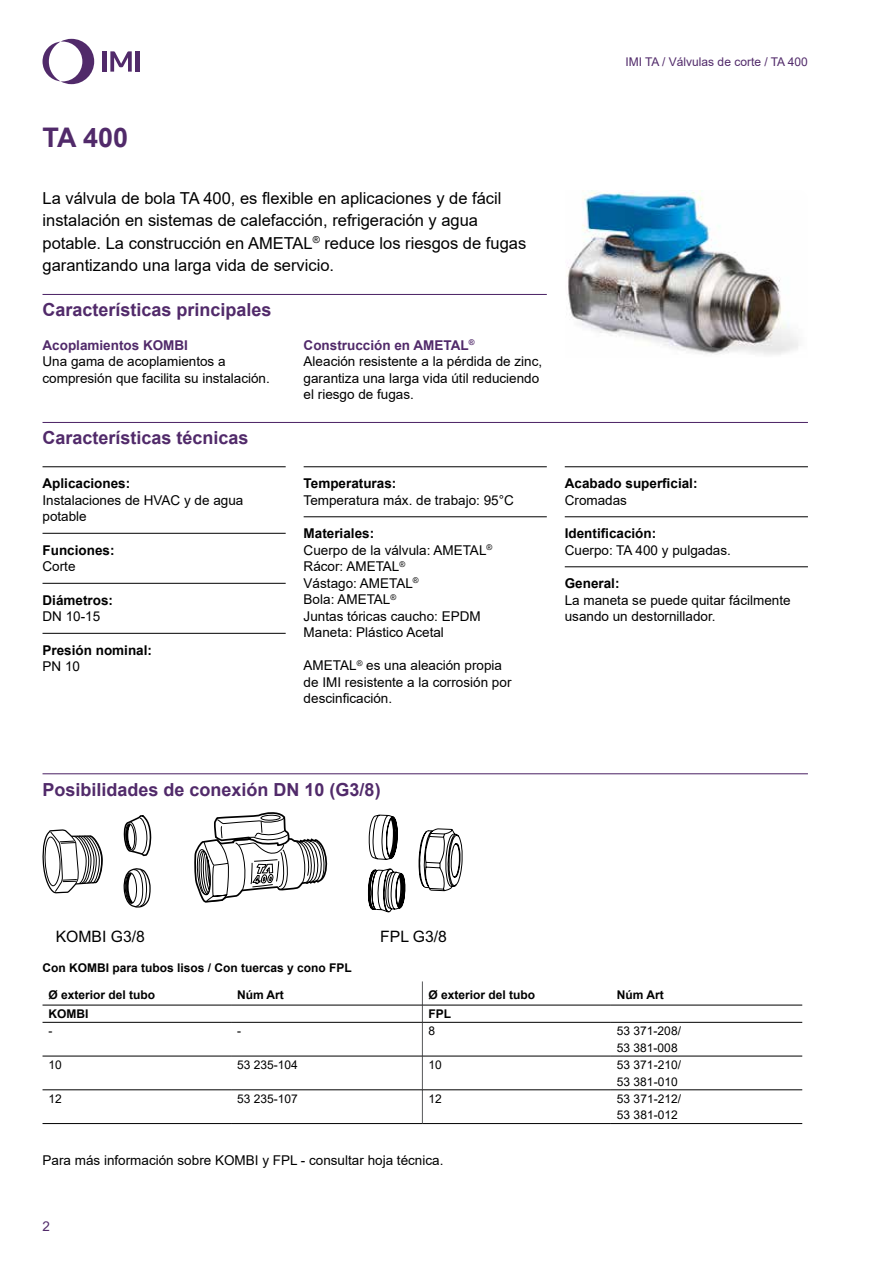
<style>
.page{position:relative;width:893px;height:1263px;background:#fff}
.page>*{position:absolute;margin:0;border:0;box-sizing:border-box;transform-origin:0 0}
.t1{font:700 27px "Arial";color:#512a6a}
.t2{font:700 18px "Arial";color:#512a6a}
.t3{font:16.5px/22.5px "Arial";color:#000}
.t4{font:15.75px "Arial";color:#000}
.t5{font:13.5px/16.5px "Arial";color:#000}
.t6{font:700 13.5px "Arial";color:#000}
.t7{font:700 13.5px "Arial";color:#512a6a}
.t8{font:13.5px "Arial";color:#512a6a}
.t9{font:700 12px "Arial";color:#000}
.t10{font:12px/16.5px "Arial";color:#000}
.t11{font:12px "Arial";color:#512a6a}
.s1{font-weight:700;color:#512a6a}
.s2{font-weight:700}
</style>
<div class="page">
<svg style="left:43px;top:39px;width:51px;height:45px"></svg>
<hr style="left:102px;top:51px;width:4px;height:21px;background:#512a6a">
<hr style="left:136px;top:51px;width:4px;height:21px;background:#512a6a">
<svg style="left:110px;top:51px;width:22px;height:21px"></svg>
<hr style="left:43px;top:294px;width:504px;height:1px;background:#512a6a">
<hr style="left:43px;top:422px;width:765px;height:1px;background:#512a6a">
<hr style="left:43px;top:466px;width:243px;height:1px;background:#000">
<hr style="left:43px;top:533px;width:243px;height:1px;background:#000">
<hr style="left:43px;top:583px;width:243px;height:1px;background:#000">
<hr style="left:43px;top:633px;width:243px;height:1px;background:#000">
<hr style="left:304px;top:466px;width:243px;height:1px;background:#000">
<hr style="left:304px;top:516px;width:243px;height:1px;background:#000">
<hr style="left:565px;top:466px;width:243px;height:1px;background:#000">
<hr style="left:565px;top:516px;width:243px;height:1px;background:#000">
<hr style="left:565px;top:566px;width:243px;height:1px;background:#000">
<hr style="left:43px;top:773px;width:765px;height:1px;background:#512a6a">
<svg style="left:422px;top:981px;width:1px;height:41px"></svg>
<hr style="left:422px;top:1022px;width:1px;height:34px;background:#58595b">
<hr style="left:422px;top:1056px;width:1px;height:33px;background:#58595b">
<hr style="left:422px;top:1090px;width:1px;height:33px;background:#58595b">
<hr style="left:43px;top:1005px;width:188px;height:1px;background:#000">
<hr style="left:231px;top:1005px;width:191px;height:1px;background:#000">
<hr style="left:422px;top:1005px;width:189px;height:1px;background:#000">
<hr style="left:611px;top:1005px;width:191px;height:1px;background:#000">
<hr style="left:43px;top:1022px;width:188px;height:1px;background:#000">
<hr style="left:231px;top:1022px;width:191px;height:1px;background:#000">
<hr style="left:422px;top:1022px;width:189px;height:1px;background:#000">
<hr style="left:611px;top:1022px;width:191px;height:1px;background:#000">
<hr style="left:43px;top:1056px;width:188px;height:1px;background:#000">
<hr style="left:231px;top:1056px;width:191px;height:1px;background:#000">
<hr style="left:422px;top:1056px;width:189px;height:1px;background:#000">
<hr style="left:611px;top:1056px;width:191px;height:1px;background:#000">
<hr style="left:43px;top:1089px;width:188px;height:1px;background:#000">
<hr style="left:231px;top:1089px;width:191px;height:1px;background:#000">
<hr style="left:422px;top:1089px;width:189px;height:1px;background:#000">
<hr style="left:611px;top:1089px;width:191px;height:1px;background:#000">
<hr style="left:43px;top:1123px;width:188px;height:1px;background:#000">
<hr style="left:231px;top:1123px;width:191px;height:1px;background:#000">
<hr style="left:422px;top:1123px;width:189px;height:1px;background:#000">
<hr style="left:611px;top:1123px;width:191px;height:1px;background:#000">
<img style="left:567px;top:190px;width:232px;height:165px">
<svg style="left:123px;top:815px;width:29px;height:42px"></svg>
<svg style="left:123px;top:868px;width:28px;height:40px"></svg>
<svg style="left:43px;top:829px;width:60px;height:65px"></svg>
<svg style="left:368px;top:814px;width:94px;height:99px"></svg>
<svg style="left:194px;top:812px;width:134px;height:91px"></svg>
<p class="t11" style="left:625px;top:54px;width:184px">IMI TA / Válvulas de corte / TA 400</p>
<h1 class="t1" style="left:43px;top:119px;width:87px">TA 400</h1>
<p class="t3" style="left:43px;top:187px;width:485px">La válvula de bola TA 400, es flexible en aplicaciones y de fácil instalación en sistemas de calefacción, refrigeración y agua potable. La construcción en AMETAL<sup>®</sup> reduce los riesgos de fugas garantizando una larga vida de servicio.</p>
<h2 class="t2" style="left:43px;top:297px;width:231px">Características principales</h2>
<p class="t7" style="left:43px;top:335px;width:147px">Acoplamientos KOMBI</p>
<p class="t5" style="left:43px;top:353px;width:229px">Una gama de acoplamientos a compresión que facilita su instalación.</p>
<p class="t5" style="left:304px;top:337px;width:240px"><span class="s1">Construcción en AMETAL</span><sup>®<br></sup>Aleación resistente a la pérdida de zinc, garantiza una larga vida útil reduciendo el riesgo de fugas.</p>
<h2 class="t2" style="left:43px;top:425px;width:208px">Características técnicas</h2>
<p class="t6" style="left:43px;top:474px;width:89px">Aplicaciones:</p>
<p class="t5" style="left:43px;top:492px;width:202px">Instalaciones de HVAC y de agua potable</p>
<p class="t6" style="left:43px;top:541px;width:74px">Funciones:</p>
<p class="t5" style="left:43px;top:558px;width:35px">Corte</p>
<p class="t6" style="left:43px;top:591px;width:72px">Diámetros:</p>
<p class="t5" style="left:43px;top:608px;width:59px">DN 10-15</p>
<p class="t6" style="left:43px;top:641px;width:111px">Presión nominal:</p>
<p class="t5" style="left:43px;top:658px;width:39px">PN 10</p>
<p class="t6" style="left:304px;top:474px;width:94px">Temperaturas:</p>
<p class="t5" style="left:304px;top:492px;width:212px">Temperatura máx. de trabajo: 95°C</p>
<p class="t5" style="left:304px;top:525px;width:190px"><span class="s2">Materiales:<br></span>Cuerpo de la válvula: AMETAL<sup>®<br></sup>Rácor: AMETAL<sup>®<br></sup>Vástago: AMETAL<sup>®<br></sup>Bola: AMETAL<sup>®<br></sup>Juntas tóricas caucho: EPDM<br>Maneta: Plástico Acetal</p>
<p class="t5" style="left:304px;top:657px;width:209px">AMETAL<sup>®</sup> es una aleación propia de IMI resistente a la corrosión por descinficación.</p>
<p class="t6" style="left:565px;top:474px;width:134px">Acabado superficial:</p>
<p class="t5" style="left:565px;top:492px;width:64px">Cromadas</p>
<p class="t6" style="left:565px;top:524px;width:93px">Identificación:</p>
<p class="t5" style="left:565px;top:542px;width:168px">Cuerpo: TA 400 y pulgadas.</p>
<p class="t6" style="left:565px;top:574px;width:56px">General:</p>
<p class="t5" style="left:565px;top:592px;width:227px">La maneta se puede quitar fácilmente usando un destornillador.</p>
<h2 class="t2" style="left:43px;top:776px;width:340px">Posibilidades de conexión DN 10 (G3/8)</h2>
<p class="t4" style="left:56px;top:925px;width:91px">KOMBI G3/8</p>
<p class="t4" style="left:380px;top:926px;width:68px">FPL G3/8</p>
<p class="t9" style="left:43px;top:959px;width:311px">Con KOMBI para tubos lisos / Con tuercas y cono FPL</p>
<p class="t9" style="left:49px;top:986px;width:108px">Ø exterior del tubo</p>
<p class="t9" style="left:237px;top:986px;width:48px">Núm Art</p>
<p class="t9" style="left:428px;top:986px;width:108px">Ø exterior del tubo</p>
<p class="t9" style="left:617px;top:986px;width:48px">Núm Art</p>
<p class="t9" style="left:49px;top:1005px;width:41px">KOMBI</p>
<p class="t9" style="left:428px;top:1005px;width:24px">FPL</p>
<p class="t10" style="left:49px;top:1023px;width:5px">-</p>
<p class="t10" style="left:237px;top:1023px;width:5px">-</p>
<p class="t10" style="left:428px;top:1023px;width:8px">8</p>
<p class="t10" style="left:617px;top:1023px;width:66px">53 371-208/<br>53 381-008</p>
<p class="t10" style="left:49px;top:1056px;width:15px">10</p>
<p class="t10" style="left:237px;top:1056px;width:62px">53 235-104</p>
<p class="t10" style="left:428px;top:1056px;width:15px">10</p>
<p class="t10" style="left:617px;top:1056px;width:66px">53 371-210/<br>53 381-010</p>
<p class="t10" style="left:49px;top:1090px;width:15px">12</p>
<p class="t10" style="left:237px;top:1090px;width:62px">53 235-107</p>
<p class="t10" style="left:428px;top:1090px;width:15px">12</p>
<p class="t10" style="left:617px;top:1090px;width:66px">53 371-212/<br>53 381-012</p>
<p class="t5" style="left:43px;top:1152px;width:402px">Para más información sobre KOMBI y FPL - consultar hoja técnica.</p>
<p class="t8" style="left:43px;top:1217px;width:9px">2</p>
</div>
